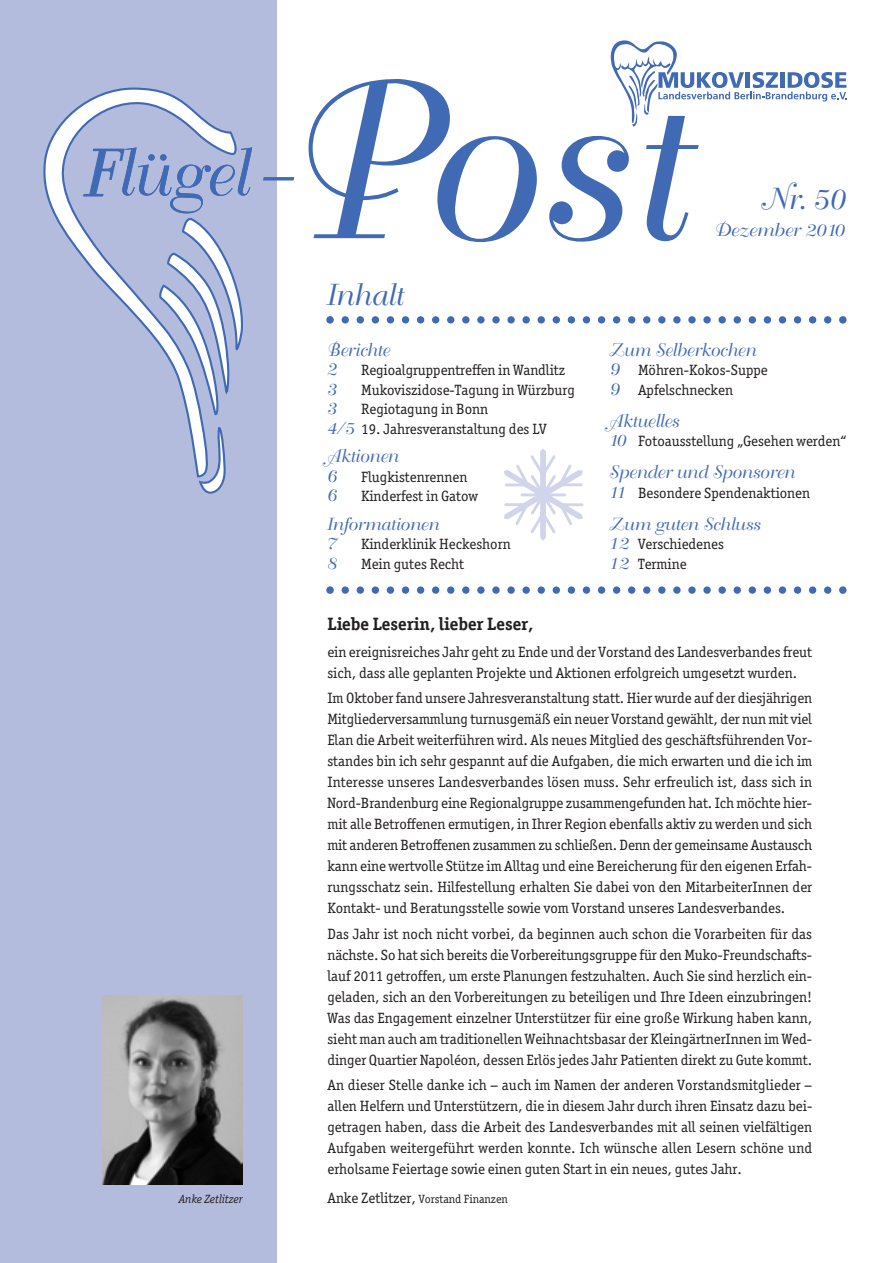
<style>
.page{position:relative;width:893px;height:1263px;background:#fff}
.page>*{position:absolute;margin:0;border:0;box-sizing:border-box;transform-origin:0 0}
.t1{font:64.5px "Bellevue";color:#406ab4}
.t2{font:30px "Bellevue";color:#406ab4}
.t3{font:18px/19.5px "Bellevue";color:#406ab4}
.t4{font:700 18px "Officina Serif";color:#231f20}
.t5{font:18px "Bellevue";color:#406ab4;scale:1.08 1}
.t6{font:17.25px/19.5px "Bellevue";color:#406ab4;scale:1.04 1}
.t7{font:15px/21px "Officina Serif";color:#231f20}
.t8{font:12px "Officina Serif";color:#231f20}
.t9{font:italic 12px "Officina Serif";color:#231f20}
.s1{font-family:"Bellevue";font-size:17.25px;color:#406ab4}
.s2{font-family:"Bellevue";font-size:18px;color:#406ab4}
.s3{font-size:15px}
</style>
<div class="page">
<svg style="left:504px;top:449px;width:80px;height:92px"></svg>
<div style="left:0;top:0;width:276px;height:1263px;background:#b4bcde"></div>
<img style="left:102px;top:995px;width:140px;height:190px">
<svg style="left:198px;top:478px;width:27px;height:16px"></svg>
<svg style="left:43px;top:87px;width:194px;height:391px"></svg>
<svg style="left:326px;top:316px;width:521px;height:8px"></svg>
<svg style="left:83px;top:147px;width:169px;height:269px"></svg>
<svg style="left:326px;top:586px;width:521px;height:8px"></svg>
<svg style="left:549px;top:40px;width:298px;height:202px"></svg>
<svg style="left:309px;top:79px;width:228px;height:163px"></svg>
<h1 class="t1" style="left:254px;top:141px;width:36px">–</h1>
<p class="t9" style="left:179px;top:1191px;width:65px">Anke Zetlitzer</p>
<h2 class="t2" style="left:324px;top:280px;width:78px">Inhalt</h2>
<p class="t3" style="left:326px;top:341px;width:64px">Berichte<br>2</p>
<p class="t7" style="left:361px;top:359px;width:205px">Regioalgruppentreffen in Wandlitz</p>
<p class="t6" style="left:326px;top:380px;width:11px">3</p>
<p class="t7" style="left:361px;top:379px;width:215px">Mukoviszidose-Tagung in Würzburg</p>
<p class="t6" style="left:326px;top:400px;width:11px">3</p>
<p class="t7" style="left:326px;top:399px;width:222px;line-height:19.5px;text-indent:35px">Regiotagung in Bonn<br><span class="s1">4/5</span> 19. Jahresveranstaltung des LV</p>
<p class="t3" style="left:326px;top:448px;width:73px">Aktionen<br>6</p>
<p class="t7" style="left:361px;top:466px;width:108px">Flugkistenrennen</p>
<p class="t3" style="left:326px;top:487px;width:11px">6</p>
<p class="t7" style="left:361px;top:485px;width:118px">Kinderfest in Gatow</p>
<p class="t6" style="left:326px;top:515px;width:109px">Informationen<br>7</p>
<p class="t7" style="left:361px;top:533px;width:151px">Kinderklinik Heckeshorn</p>
<p class="t6" style="left:326px;top:554px;width:11px">8</p>
<p class="t7" style="left:361px;top:553px;width:105px">Mein gutes Recht</p>
<h2 class="t2" style="left:759px;top:184px;width:86px">Nr. 50</h2>
<p class="t5" style="left:713px;top:221px;width:122px">Dezember 2010</p>
<p class="t3" style="left:608px;top:341px;width:148px">Zum Selberkochen</p>
<p class="t7" style="left:609px;top:360px;width:161px;line-height:19.5px"><span class="s2">9</span> Möhren-Kokos-Suppe<br><span class="s2">9</span> Apfelschnecken</p>
<p class="t3" style="left:608px;top:412px;width:72px">Aktuelles</p>
<p class="t7" style="left:608px;top:430px;width:240px"><span class="s1">10</span> Fotoausstellung „Gesehen werden“</p>
<p class="t3" style="left:608px;top:463px;width:187px">Spender und Sponsoren</p>
<p class="t7" style="left:608px;top:482px;width:204px"><span class="s1">11</span> Besondere Spendenaktionen</p>
<p class="t6" style="left:608px;top:515px;width:147px">Zum guten Schluss</p>
<p class="t7" style="left:608px;top:534px;width:117px;line-height:19.5px"><span class="s1">12</span> Verschiedenes<br><span class="s1">12</span> Termine</p>
<p class="t4" style="left:327px;top:613px;width:208px">Liebe Leserin, lieber Leser,</p>
<p class="t7" style="left:327px;top:641px;width:486px">ein ereignisreiches Jahr geht zu Ende und der Vorstand des Landesverbandes freut sich, dass alle geplanten Projekte und Aktionen erfolgreich umgesetzt wurden.</p>
<p class="t7" style="left:327px;top:687px;width:486px;text-align:justify">Im Oktober fand unsere Jahresveranstaltung statt. Hier wurde auf der diesjährigen Mitgliederversammlung turnusgemäß ein neuer Vorstand gewählt, der nun mit viel Elan die Arbeit weiterführen wird. Als neues Mitglied des geschäftsführenden Vor&shy;standes bin ich sehr gespannt auf die Aufgaben, die mich erwarten und die ich im Interesse unseres Landesverbandes lösen muss. Sehr erfreulich ist, dass sich in Nord-Brandenburg eine Regionalgruppe zusammengefunden hat. Ich möchte hier&shy;mit alle Betroffenen ermutigen, in Ihrer Region ebenfalls aktiv zu werden und sich mit anderen Betroffenen zusammen zu schließen. Denn der gemeinsame Austausch kann eine wertvolle Stütze im Alltag und eine Bereicherung für den eigenen Erfah&shy;rungsschatz sein. Hilfestellung erhalten Sie dabei von den MitarbeiterInnen der Kontakt- und Beratungsstelle sowie vom Vorstand unseres Landesverbandes.</p>
<p class="t7" style="left:327px;top:923px;width:486px;text-align:justify">Das Jahr ist noch nicht vorbei, da beginnen auch schon die Vorarbeiten für das nächste. So hat sich bereits die Vorbereitungsgruppe für den Muko-Freundschafts&shy;lauf 2011 getroffen, um erste Planungen festzuhalten. Auch Sie sind herzlich ein&shy;geladen, sich an den Vorbereitungen zu beteiligen und Ihre Ideen einzubringen!<br>Was das Engagement einzelner Unterstützer für eine große Wirkung haben kann, sieht man auch am traditionellen Weihnachtsbasar der KleingärtnerInnen im Wed&shy;dinger Quartier Napoléon, dessen Erlös jedes Jahr Patienten direkt zu Gute kommt.</p>
<p class="t7" style="left:327px;top:1074px;width:486px;text-align:justify">An dieser Stelle danke ich – auch im Namen der anderen Vorstandsmitglieder – allen Helfern und Unterstützern, die in diesem Jahr durch ihren Einsatz dazu bei&shy;getragen haben, dass die Arbeit des Landesverbandes mit all seinen vielfältigen Aufgaben weitergeführt werden konnte. Ich wünsche allen Lesern schöne und erholsame Feiertage sowie einen guten Start in ein neues, gutes Jahr.</p>
<p class="t8" style="left:327px;top:1191px;width:182px"><span class="s3">Anke Zetlitzer,</span> Vorstand Finanzen</p>
</div>
